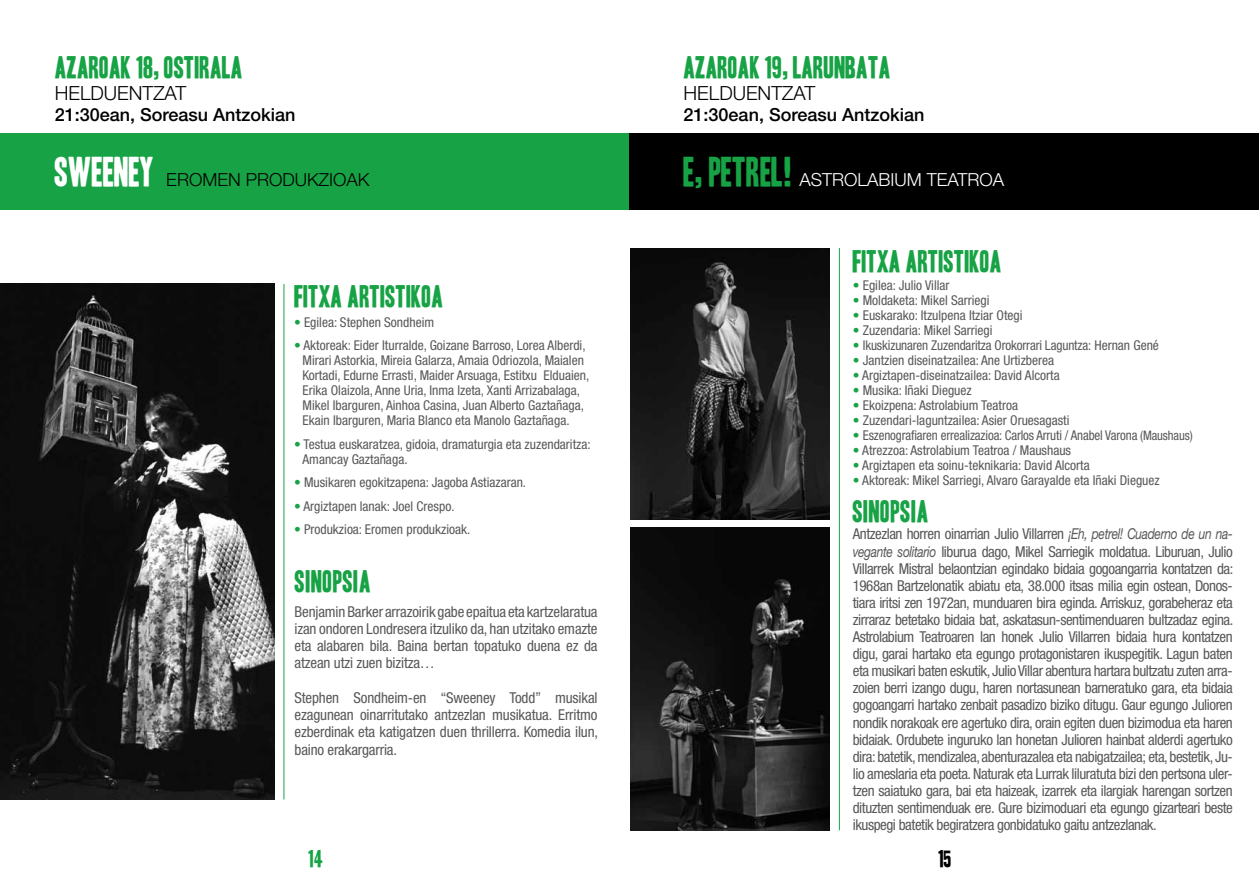
<style>
.page{position:relative;width:1259px;height:893px;background:#fff}
.page>*{position:absolute;margin:0;border:0;box-sizing:border-box;transform-origin:0 0}
.t1{font:27px "Headline One HPLHS";color:#17a345}
.t2{font:27px "Headline One HPLHS";letter-spacing:.02em;color:#17a345}
.t3{font:21px "Headline One HPLHS";color:#000}
.t4{font:21px "Headline One HPLHS";color:#17a345}
.t5{font:300 19.5px "Helvetica Neue";color:#000}
.t6{font:500 18px "Helvetica Neue";color:#000}
.t7{font:300 18px "Helvetica Neue";color:#fff}
.t8{font:300 18px "Helvetica Neue";color:#000}
.t9{font:condensed 15px/17.1px "Helvetica Neue LT Std";letter-spacing:-.01em;color:#58585a;text-align:justify}
.t10{font:condensed 13.5px/15px "Helvetica Neue LT Std";color:#58585a}
.t11{font:condensed 13.5px "Helvetica Neue LT Std";color:#58585a;scale:.96 1}
.s1{font-family:"Headline One HPLHS";font-weight:400;font-size:36px;color:#fff}
.s2{font-family:"Headline One HPLHS";font-weight:400;font-size:36px;color:#17a345}
.s3{color:#17a345}
.s4{font-size:13.05px}
.s5{font-family:"Helvetica Neue";font-style:italic;font-stretch:normal}
</style>
<div class="page">
<img style="left:630px;top:248px;width:199px;height:272px">
<img style="left:630px;top:528px;width:199px;height:302px">
<img style="left:0;top:284px;width:275px;height:515px">
<div style="left:0;top:133px;width:630px;height:76px;background:#17a345"></div>
<div style="left:629px;top:133px;width:630px;height:76px;background:#000"></div>
<hr style="left:283px;top:284px;width:1px;height:515px;background:#17a345">
<hr style="left:839px;top:248px;width:1px;height:582px;background:#17a345">
<h1 class="t1" style="left:55px;top:54px;width:190px">AZAROAK 18, OSTIRALA</h1>
<h3 class="t5" style="left:55px;top:81px;width:133px">HELDUENTZAT</h3>
<p class="t6" style="left:55px;top:104px;width:242px">21:30ean, Soreasu Antzokian</p>
<h1 class="t1" style="left:683px;top:54px;width:209px">AZAROAK 19, LARUNBATA</h1>
<h3 class="t5" style="left:683px;top:81px;width:133px">HELDUENTZAT</h3>
<p class="t6" style="left:683px;top:104px;width:242px">21:30ean, Soreasu Antzokian</p>
<p class="t8" style="left:55px;top:169px;width:316px"><span class="s1">SWEENEY</span> EROMEN PRODUKZIOAK</p>
<p class="t7" style="left:683px;top:169px;width:322px"><span class="s2">E, PETREL!</span> ASTROLABIUM TEATROA</p>
<h1 class="t1" style="left:294px;top:283px;width:151px">FITXA ARTISTIKOA</h1>
<p class="t10" style="left:294px;top:315px;width:142px"><span class="s3">•</span> Egilea: Stephen Sondheim</p>
<p class="t10" style="left:302px;top:338px;width:288px;text-indent:-9px"><span class="s3">•</span> Aktoreak: Eider Iturralde, Goizane Barroso, Lorea Alberdi, Mirari Astorkia, Mireia Galarza, Amaia Odriozola, Maialen Kortadi, Edurne Errasti, Maider Arsuaga, Estitxu Elduaien, Erika Olaizola, Anne Uria, Inma Izeta, Xanti Arrizabalaga, Mikel Ibarguren, Ainhoa Casina, Juan Alberto Gaztañaga, Ekain Ibarguren, Maria Blanco eta Manolo Gaztañaga.</p>
<p class="t10" style="left:302px;top:437px;width:290px;text-indent:-9px"><span class="s3">•</span> Testua euskaratzea, gidoia, dramaturgia eta zuzendaritza:<br>Amancay Gaztañaga.</p>
<p class="t10" style="left:294px;top:475px;width:234px"><span class="s3">•</span> Musikaren egokitzapena: Jagoba Astiazaran.</p>
<p class="t10" style="left:294px;top:499px;width:162px"><span class="s3">•</span> Argiztapen lanak: Joel Crespo.</p>
<p class="t10" style="left:294px;top:522px;width:178px"><span class="s3">•</span> Produkzioa: Eromen produkzioak.</p>
<h1 class="t2" style="left:295px;top:568px;width:78px">SINOPSIA</h1>
<p class="t9" style="left:294px;top:603px;width:304px">Benjamin Barker arrazoirik gabe epaitua eta kartzelaratua izan ondoren Londresera itzuliko da, han utzitako emazte eta alabaren bila. Baina bertan topatuko duena ez da atzean utzi zuen bizitza…</p>
<p class="t9" style="left:294px;top:689px;width:305px">Stephen Sondheim-en “Sweeney Todd” musikal ezagunean oinarritutako antzezlan musikatua. Erritmo ezberdinak eta katigatzen duen thrillerra. Komedia ilun, baino erakargarria.</p>
<h2 class="t4" style="left:308px;top:849px;width:16px">14</h2>
<h1 class="t1" style="left:853px;top:248px;width:151px">FITXA ARTISTIKOA</h1>
<p class="t10" style="left:853px;top:278px;width:98px"><span class="s3">•</span> Egilea: Julio Villar</p>
<p class="t10" style="left:853px;top:293px;width:138px"><span class="s3">•</span> Moldaketa: Mikel Sarriegi</p>
<p class="t10" style="left:853px;top:307px;width:171px"><span class="s3">•</span> Euskarako: Itzulpena Itziar Otegi</p>
<p class="t10" style="left:853px;top:322px;width:141px"><span class="s3">•</span> Zuzendaria: Mikel Sarriegi</p>
<p class="t10" style="left:853px;top:337px;width:308px"><span class="s3">•</span> Ikuskizunaren Zuzendaritza Orokorrari Laguntza: Hernan Gené</p>
<p class="t10" style="left:853px;top:352px;width:203px"><span class="s3">•</span> Jantzien diseinatzailea: Ane Urtizberea</p>
<p class="t10" style="left:853px;top:367px;width:208px"><span class="s3">•</span> Argiztapen-diseinatzailea: David Alcorta</p>
<p class="t10" style="left:853px;top:382px;width:120px"><span class="s3">•</span> Musika: Iñaki Dieguez</p>
<p class="t10" style="left:853px;top:397px;width:167px"><span class="s3">•</span> Ekoizpena: Astrolabium Teatroa</p>
<p class="t10" style="left:853px;top:412px;width:218px"><span class="s3">•</span> Zuzendari-laguntzailea: Asier Oruesagasti</p>
<p class="t11" style="left:853px;top:427px;width:355px"><span class="s3">•</span> Eszenografiaren errealizazioa: Carlos Arruti / Anabel Varona <span class="s4">(Maushaus)</span></p>
<p class="t10" style="left:853px;top:442px;width:220px"><span class="s3">•</span> Atrezzoa: Astrolabium Teatroa / Maushaus</p>
<p class="t10" style="left:853px;top:457px;width:238px"><span class="s3">•</span> Argiztapen eta soinu-teknikaria: David Alcorta</p>
<p class="t10" style="left:853px;top:472px;width:308px"><span class="s3">•</span> Aktoreak: Mikel Sarriegi, Alvaro Garayalde eta Iñaki Dieguez</p>
<h1 class="t2" style="left:853px;top:498px;width:78px">SINOPSIA</h1>
<p class="t9" style="left:853px;top:525px;width:382px">Antzezlan horren oinarrian Julio Villarren <span class="s5">¡Eh, petrel! Cuaderno de un na&shy;vegante solitario</span> liburua dago, Mikel Sarriegik moldatua. Liburuan, Julio Villarrek Mistral belaontzian egindako bidaia gogoangarria kontatzen da:<br>1968an Bartzelonatik abiatu eta, 38.000 itsas milia egin ostean, Donos&shy;tiara iritsi zen 1972an, munduaren bira eginda. Arriskuz, gorabeheraz eta zirraraz betetako bidaia bat, askatasun-sentimenduaren bultzadaz egina.<br>Astrolabium Teatroaren lan honek Julio Villarren bidaia hura kontatzen digu, garai hartako eta egungo protagonistaren ikuspegitik. Lagun baten eta musikari baten eskutik, Julio Villar abentura hartara bultzatu zuten arra&shy;zoien berri izango dugu, haren nortasunean barneratuko gara, eta bidaia gogoangarri hartako zenbait pasadizo biziko ditugu. Gaur egungo Julioren nondik norakoak ere agertuko dira, orain egiten duen bizimodua eta haren bidaiak. Ordubete inguruko lan honetan Julioren hainbat alderdi agertuko dira: batetik, mendizalea, abenturazalea eta nabigatzailea; eta, bestetik, Ju&shy;lio ameslaria eta poeta. Naturak eta Lurrak liluratuta bizi den pertsona uler&shy;tzen saiatuko gara, bai eta haizeak, izarrek eta ilargiak harengan sortzen dituzten sentimenduak ere. Gure bizimoduari eta egungo gizarteari beste ikuspegi batetik begiratzera gonbidatuko gaitu antzezlanak.</p>
<h2 class="t3" style="left:938px;top:849px;width:15px">15</h2>
</div>
